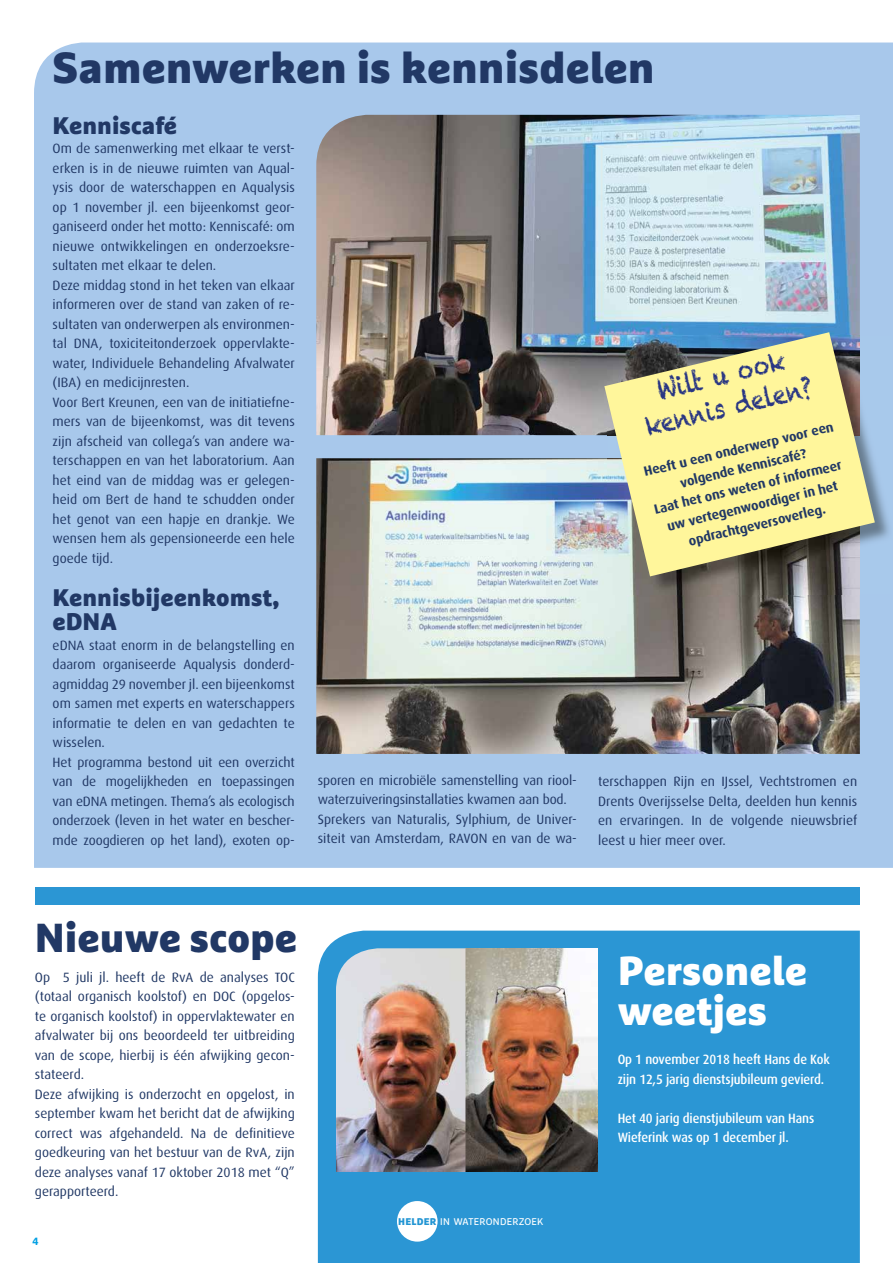
<style>
.page{position:relative;width:893px;height:1263px;background:#fff}
.page>*{position:absolute;margin:0;border:0;box-sizing:border-box;transform-origin:0 0}
.t1{font:900 43.5px "Marselis OT";color:#213865}
.t2{font:900 40.5px/40.5px "Marselis OT";color:#fff}
.t3{font:900 40.5px "Marselis OT";color:#213865}
.t4{font:27px/32.2px "Chalkduster";color:#283583;text-align:center;scale:.8 1}
.t5{font:900 24px/24px "Marselis OT";color:#213865}
.t6{font:13.5px/19.5px "Dax";color:#213865}
.t7{font:500 13.5px/19.5px "Dax";letter-spacing:-.01em;color:#fff;scale:.93 1}
.t8{font:700 13.5px/19.5px "Dax";color:#213865;text-align:center}
.t9{font:700 10.5px "Marselis OT";color:#009fe3}
.t10{font:9.75px "Marselis OT";letter-spacing:.03em;color:#fff}
.s1{font-weight:900;color:#2295d3}
</style>
<div class="page">
<div style="left:318px;top:931px;width:542px;height:332px;background:#2b96d4"></div>
<div style="left:34px;top:43px;width:859px;height:825px;background:#a8c8eb"></div>
<div style="left:397px;top:1201px;width:41px;height:40px;background:#fff;border-radius:50%"></div>
<img style="left:316px;top:458px;width:544px;height:296px">
<img style="left:316px;top:115px;width:544px;height:320px">
<div style="left:35px;top:887px;width:825px;height:17px;background:#2b96d4"></div>
<img style="left:860px;top:335px;width:33px;height:260px">
<img style="left:607px;top:576px;width:253px;height:19px">
<svg style="left:604px;top:332px;width:271px;height:244px;background:#d1d096"></svg>
<img style="left:336px;top:948px;width:261px;height:224px">
<h1 class="t1" style="left:53px;top:40px;width:604px">Samenwerken is kennisdelen</h1>
<h3 class="t5" style="left:53px;top:113px;width:126px">Kenniscafé</h3>
<p class="t6" style="left:53px;top:139px;width:244px">Om de samenwerking met elkaar te verst&shy;erken is in de nieuwe ruimten van Aqual&shy;ysis door de waterschappen en Aqualysis op 1 november jl. een bijeenkomst geor&shy;ganiseerd onder het motto: Kenniscafé: om nieuwe ontwikkelingen en onderzoeksre&shy;sultaten met elkaar te delen.<br>Deze middag stond in het teken van elkaar informeren over de stand van zaken of re&shy;sultaten van onderwerpen als environmen&shy;tal DNA, toxiciteitonderzoek oppervlakte&shy;water, Individuele Behandeling Afvalwater (IBA) en medicijnresten.<br>Voor Bert Kreunen, een van de initiatiefne&shy;mers van de bijeenkomst, was dit tevens zijn afscheid van collega’s van andere wa&shy;terschappen en van het laboratorium. Aan het eind van de middag was er gelegen&shy;heid om Bert de hand te schudden onder het genot van een hapje en drankje. We wensen hem als gepensioneerde een hele goede tijd.</p>
<h3 class="t5" style="left:53px;top:585px;width:228px">Kennisbijeenkomst, eDNA</h3>
<p class="t6" style="left:53px;top:635px;width:244px">eDNA staat enorm in de belangstelling en daarom organiseerde Aqualysis donderd&shy;agmiddag 29 november jl. een bijeenkomst om samen met experts en waterschappers informatie te delen en van gedachten te wisselen.<br>Het programma bestond uit een overzicht van de mogelijkheden en toepassingen van eDNA metingen. Thema’s als ecologisch onderzoek (leven in het water en bescher&shy;mde zoogdieren op het land), exoten op-</p>
<h3 class="t4" style="left:634px;top:379px;width:216px;rotate:-13deg">Wilt u ook kennis delen?</h3>
<p class="t8" style="left:642px;top:461px;width:196px;rotate:-13deg">Heeft u een onderwerp voor een volgende Kenniscafé?<br>Laat het ons weten of informeer uw vertegenwoordiger in het opdrachtgeversoverleg.</p>
<p class="t6" style="left:318px;top:770px;width:261px">sporen en microbiële samenstelling van riool&shy;waterzuiveringsinstallaties kwamen aan bod.<br>Sprekers van Naturalis, Sylphium, de Univer&shy;siteit van Amsterdam, RAVON en van de wa-</p>
<p class="t6" style="left:598px;top:772px;width:261px;text-align:justify">terschappen Rijn en IJssel, Vechtstromen en Drents Overijsselse Delta, deelden hun kennis en ervaringen. In de volgende nieuwsbrief leest u hier meer over.</p>
<h2 class="t3" style="left:35px;top:912px;width:264px">Nieuwe scope</h2>
<p class="t6" style="left:35px;top:967px;width:261px">Op 5 juli jl. heeft de RvA de analyses TOC (totaal organisch koolstof) en DOC (opgelos&shy;te organisch koolstof) in oppervlaktewater en afvalwater bij ons beoordeeld ter uitbreiding van de scope, hierbij is één afwijking gecon&shy;stateerd.<br>Deze afwijking is onderzocht en opgelost, in september kwam het bericht dat de afwijking correct was afgehandeld. Na de definitieve goedkeuring van het bestuur van de RvA, zijn deze analyses vanaf 17 oktober 2018 met “Q” gerapporteerd.</p>
<p class="t9" style="left:32px;top:1235px;width:7px">4</p>
<p class="t10" style="left:398px;top:1216px;width:147px"><span class="s1">HELDER</span> IN WATERONDERZOEK</p>
<h2 class="t2" style="left:618px;top:949px;width:191px">Personele weetjes</h2>
<p class="t7" style="left:618px;top:1050px;width:230px">Op 1 november 2018 heeft Hans de Kok zijn 12,5 jarig dienstsjubileum gevierd.</p>
<p class="t7" style="left:618px;top:1108px;width:213px">Het 40 jarig dienstjubileum van Hans<br>Wieferink was op 1 december jl.</p>
</div>
